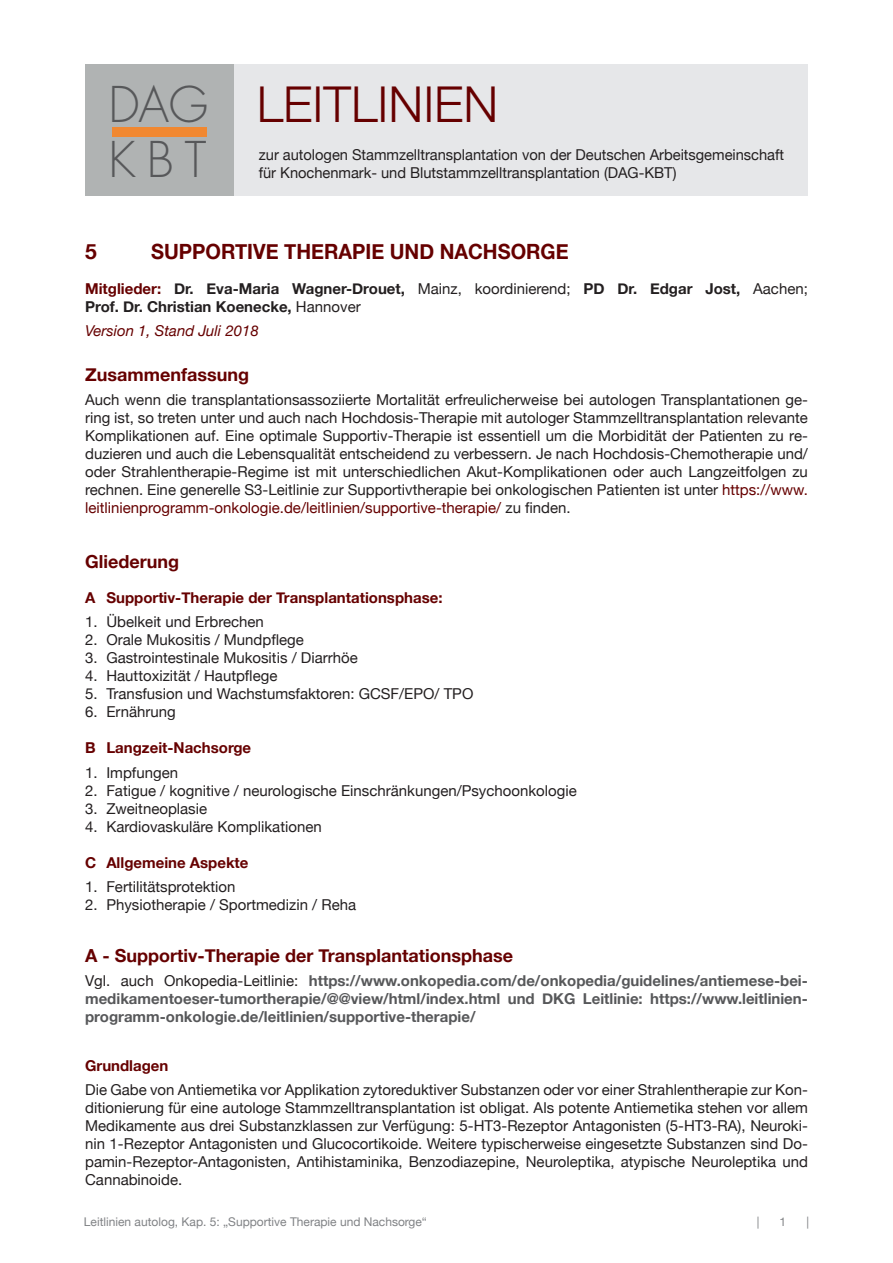
<style>
.page{position:relative;width:893px;height:1263px;background:#fff}
.page>*{position:absolute;margin:0;border:0;box-sizing:border-box;transform-origin:0 0}
.t1{font:300 49.35px "Helvetica Neue";color:#600}
.t2{font:300 47.85px/54.9px "Futura Com";letter-spacing:.105em;color:#57585a}
.t3{font:700 21px "Helvetica Neue";color:#600;scale:.95 1}
.t4{font:700 21px "Helvetica Neue";color:#600}
.t5{font:700 18px "Helvetica Neue";color:#600}
.t6{font:15px/18px "Helvetica Neue";color:#231f20;text-align:justify}
.t7{font:700 15px/18px "Helvetica Neue";color:#57585a;text-align:justify}
.t8{font:700 15px/18px "Helvetica Neue";color:#231f20}
.t9{font:700 15px "Helvetica Neue";color:#600}
.t10{font:italic 15px "Helvetica Neue";color:#600}
.t11{font:12px "Helvetica Neue";color:#808285}
.s1{color:#600}
.s2{font-weight:400}
.s3{font-weight:400;color:#231f20}
</style>
<div class="page">
<div style="left:85px;top:64px;width:723px;height:131px;background:#e6e7e9"></div>
<div style="left:85px;top:64px;width:149px;height:131px;background:#b0b3b3"></div>
<div style="left:112px;top:127px;width:94px;height:9px;background:#f18831"></div>
<h2 class="t2" style="left:109px;top:78px;width:101px">DAG<br>KBT</h2>
<h1 class="t1" style="left:257px;top:64px;width:243px">LEITLINIEN</h1>
<p class="t6" style="left:259px;top:146px;width:527px">zur autologen Stammzelltransplantation von der Deutschen Arbeitsgemeinschaft für Knochenmark- und Blutstammzelltransplantation (DAG-KBT)</p>
<h3 class="t4" style="left:85px;top:235px;width:13px">5</h3>
<h3 class="t3" style="left:151px;top:235px;width:441px">SUPPORTIVE THERAPIE UND NACHSORGE</h3>
<p class="t8" style="left:85px;top:280px;width:724px"><span class="s1">Mitglieder:</span> Dr. Eva-Maria Wagner-Drouet, <span class="s2">Mainz, koordinierend;</span> PD Dr. Edgar Jost, <span class="s2">Aachen;<br></span>Prof. Dr. Christian Koenecke, <span class="s2">Hannover</span></p>
<p class="t10" style="left:85px;top:319px;width:175px">Version 1, Stand Juli 2018</p>
<p class="t5" style="left:85px;top:360px;width:165px">Zusammenfassung</p>
<p class="t6" style="left:85px;top:392px;width:724px">Auch wenn die transplantationsassoziierte Mortalität erfreulicherweise bei autologen Transplantationen ge&shy;ring ist, so treten unter und auch nach Hochdosis-Therapie mit autologer Stammzelltransplantation relevante Komplikationen auf. Eine optimale Supportiv-Therapie ist essentiell um die Morbidität der Patienten zu re&shy;duzieren und auch die Lebensqualität entscheidend zu verbessern. Je nach Hochdosis-Chemotherapie und/ oder Strahlentherapie-Regime ist mit unterschiedlichen Akut-Komplikationen oder auch Langzeitfolgen zu rechnen. Eine generelle S3-Leitlinie zur Supportivtherapie bei onkologischen Patienten ist unter <span class="s1">https://www. leitlinienprogramm-onkologie.de/leitlinien/supportive-therapie/</span> zu finden.</p>
<p class="t5" style="left:85px;top:547px;width:95px">Gliederung</p>
<p class="t9" style="left:85px;top:586px;width:359px">A Supportiv-Therapie der Transplantationsphase:</p>
<p class="t6" style="left:85px;top:614px;width:180px">1. Übelkeit und Erbrechen</p>
<p class="t6" style="left:85px;top:632px;width:220px">2. Orale Mukositis / Mundpflege</p>
<p class="t6" style="left:85px;top:650px;width:274px">3. Gastrointestinale Mukositis / Diarrhöe</p>
<p class="t6" style="left:85px;top:668px;width:194px">4. Hauttoxizität / Hautpflege</p>
<p class="t6" style="left:85px;top:686px;width:390px">5. Transfusion und Wachstumsfaktoren: GCSF/EPO/ TPO</p>
<p class="t6" style="left:85px;top:704px;width:92px">6. Ernährung</p>
<p class="t9" style="left:85px;top:736px;width:168px">B Langzeit-Nachsorge</p>
<p class="t6" style="left:85px;top:764px;width:94px">1. Impfungen</p>
<p class="t6" style="left:85px;top:782px;width:493px">2. Fatigue / kognitive / neurologische Einschränkungen/Psychoonkologie</p>
<p class="t6" style="left:85px;top:800px;width:124px">3. Zweitneoplasie</p>
<p class="t6" style="left:85px;top:818px;width:238px">4. Kardiovaskuläre Komplikationen</p>
<p class="t9" style="left:85px;top:850px;width:165px">C Allgemeine Aspekte</p>
<p class="t6" style="left:85px;top:878px;width:152px">1. Fertilitätsprotektion</p>
<p class="t6" style="left:85px;top:896px;width:272px">2. Physiotherapie / Sportmedizin / Reha</p>
<p class="t5" style="left:85px;top:941px;width:429px">A - Supportiv-Therapie der Transplantationsphase</p>
<p class="t7" style="left:85px;top:972px;width:724px"><span class="s3">Vgl. auch Onkopedia-Leitlinie:</span> https://www.onkopedia.com/de/onkopedia/guidelines/antiemese-bei&shy;medikamentoeser-tumortherapie/@@view/html/index.html und DKG Leitlinie: https://www.leitlinien&shy;programm-onkologie.de/leitlinien/supportive-therapie/</p>
<p class="t9" style="left:85px;top:1053px;width:85px">Grundlagen</p>
<p class="t6" style="left:85px;top:1081px;width:724px">Die Gabe von Antiemetika vor Applikation zytoreduktiver Substanzen oder vor einer Strahlentherapie zur Kon&shy;ditionierung für eine autologe Stammzelltransplantation ist obligat. Als potente Antiemetika stehen vor allem Medikamente aus drei Substanzklassen zur Verfügung: 5-HT3-Rezeptor Antagonisten (5-HT3-RA), Neuroki&shy;nin 1-Rezeptor Antagonisten und Glucocortikoide. Weitere typischerweise eingesetzte Substanzen sind Do&shy;pamin-Rezeptor-Antagonisten, Antihistaminika, Benzodiazepine, Neuroleptika, atypische Neuroleptika und Cannabinoide.</p>
<p class="t11" style="left:84px;top:1212px;width:345px">Leitlinien autolog, Kap. 5: „Supportive Therapie und Nachsorge“</p>
<p class="t11" style="left:757px;top:1212px;width:4px">|</p>
<p class="t11" style="left:780px;top:1212px;width:8px">1</p>
<p class="t11" style="left:806px;top:1212px;width:4px">|</p>
</div>
